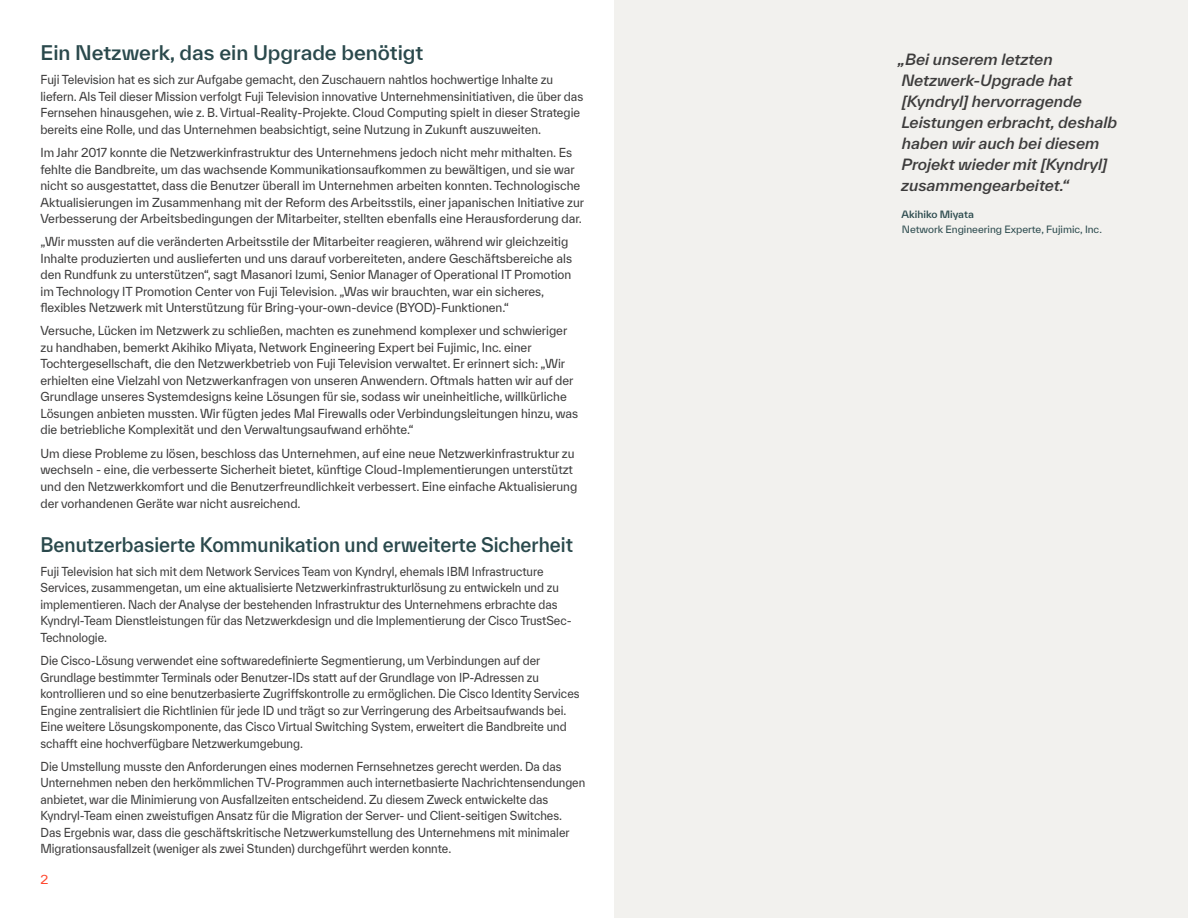
<style>
.page{position:relative;width:1188px;height:918px;background:#fff}
.page>*{position:absolute;margin:0;border:0;box-sizing:border-box;transform-origin:0 0}
.t1{font:500 19.5px "TWK Everett";color:#2a494c;scale:.93 1}
.t2{font:500 19.5px "TWK Everett";color:#2a494c}
.t3{font:italic 500 15px/21px "TWK Everett";color:#3d3c3c}
.t4{font:12px/16.5px "TWK Everett";letter-spacing:-.005em;color:#3d3c3c;scale:.95 1}
.t5{font:12px/16.5px "TWK Everett";letter-spacing:-.005em;color:#3d3c3c;scale:.91 1}
.t6{font:12px/16.5px "TWK Everett";letter-spacing:-.005em;color:#3d3c3c;scale:.93 1}
.t7{font:12px "TWK Everett";color:#ff462d}
.t8{font:9.75px "TWK Everett";color:#2a494c}
.t9{font:500 9.75px "TWK Everett";color:#2a494c}
</style>
<div class="page">
<div style="left:614px;top:0;width:574px;height:918px;background:#f2f1ee"></div>
<h1 class="t2" style="left:40px;top:39px;width:384px">Ein Netzwerk, das ein Upgrade benötigt</h1>
<p class="t6" style="left:40px;top:71px;width:585px">Fuji Television hat es sich zur Aufgabe gemacht, den Zuschauern nahtlos hochwertige Inhalte zu liefern. Als Teil dieser Mission verfolgt Fuji Television innovative Unternehmensinitiativen, die über das Fernsehen hinausgehen, wie z. B. Virtual-Reality-Projekte. Cloud Computing spielt in dieser Strategie bereits eine Rolle, und das Unternehmen beabsichtigt, seine Nutzung in Zukunft auszuweiten.</p>
<p class="t4" style="left:40px;top:144px;width:574px">Im Jahr 2017 konnte die Netzwerkinfrastruktur des Unternehmens jedoch nicht mehr mithalten. Es fehlte die Bandbreite, um das wachsende Kommunikationsaufkommen zu bewältigen, und sie war nicht so ausgestattet, dass die Benutzer überall im Unternehmen arbeiten konnten. Technologische Aktualisierungen im Zusammenhang mit der Reform des Arbeitsstils, einer japanischen Initiative zur Verbesserung der Arbeitsbedingungen der Mitarbeiter, stellten ebenfalls eine Herausforderung dar.</p>
<p class="t4" style="left:40px;top:233px;width:561px">„Wir mussten auf die veränderten Arbeitsstile der Mitarbeiter reagieren, während wir gleichzeitig Inhalte produzierten und auslieferten und uns darauf vorbereiteten, andere Geschäftsbereiche als den Rundfunk zu unterstützen“, sagt Masanori Izumi, Senior Manager of Operational IT Promotion im Technology IT Promotion Center von Fuji Television. „Was wir brauchten, war ein sicheres, flexibles Netzwerk mit Unterstützung für Bring-your-own-device (BYOD)-Funktionen.“</p>
<p class="t4" style="left:40px;top:323px;width:568px">Versuche, Lücken im Netzwerk zu schließen, machten es zunehmend komplexer und schwieriger zu handhaben, bemerkt Akihiko Miyata, Network Engineering Expert bei Fujimic, Inc. einer Tochtergesellschaft, die den Netzwerkbetrieb von Fuji Television verwaltet. Er erinnert sich: „Wir erhielten eine Vielzahl von Netzwerkanfragen von unseren Anwendern. Oftmals hatten wir auf der Grundlage unseres Systemdesigns keine Lösungen für sie, sodass wir uneinheitliche, willkürliche Lösungen anbieten mussten. Wir fügten jedes Mal Firewalls oder Verbindungsleitungen hinzu, was die betriebliche Komplexität und den Verwaltungsaufwand erhöhte.“</p>
<p class="t4" style="left:40px;top:445px;width:567px">Um diese Probleme zu lösen, beschloss das Unternehmen, auf eine neue Netzwerkinfrastruktur zu wechseln - eine, die verbesserte Sicherheit bietet, künftige Cloud-Implementierungen unterstützt und den Netzwerkkomfort und die Benutzerfreundlichkeit verbessert. Eine einfache Aktualisierung der vorhandenen Geräte war nicht ausreichend.</p>
<h1 class="t1" style="left:40px;top:531px;width:574px">Benutzerbasierte Kommunikation und erweiterte Sicherheit</h1>
<p class="t5" style="left:40px;top:563px;width:585px">Fuji Television hat sich mit dem Network Services Team von Kyndryl, ehemals IBM Infrastructure Services, zusammengetan, um eine aktualisierte Netzwerkinfrastrukturlösung zu entwickeln und zu implementieren. Nach der Analyse der bestehenden Infrastruktur des Unternehmens erbrachte das Kyndryl-Team Dienstleistungen für das Netzwerkdesign und die Implementierung der Cisco TrustSec-Technologie.</p>
<p class="t5" style="left:40px;top:652px;width:594px">Die Cisco-Lösung verwendet eine softwaredefinierte Segmentierung, um Verbindungen auf der Grundlage bestimmter Terminals oder Benutzer-IDs statt auf der Grundlage von IP-Adressen zu kontrollieren und so eine benutzerbasierte Zugriffskontrolle zu ermöglichen. Die Cisco Identity Services Engine zentralisiert die Richtlinien für jede ID und trägt so zur Verringerung des Arbeitsaufwands bei.<br>Eine weitere Lösungskomponente, das Cisco Virtual Switching System, erweitert die Bandbreite und schafft eine hochverfügbare Netzwerkumgebung.</p>
<p class="t5" style="left:40px;top:758px;width:600px">Die Umstellung musste den Anforderungen eines modernen Fernsehnetzes gerecht werden. Da das Unternehmen neben den herkömmlichen TV-Programmen auch internetbasierte Nachrichtensendungen anbietet, war die Minimierung von Ausfallzeiten entscheidend. Zu diesem Zweck entwickelte das Kyndryl-Team einen zweistufigen Ansatz für die Migration der Server- und Client-seitigen Switches.<br>Das Ergebnis war, dass die geschäftskritische Netzwerkumstellung des Unternehmens mit minimaler Migrationsausfallzeit (weniger als zwei Stunden) durchgeführt werden konnte.</p>
<p class="t7" style="left:40px;top:871px;width:9px">2</p>
<p class="t3" style="left:898px;top:48px;width:221px">„Bei unserem letzten<br>Netzwerk-Upgrade hat [Kyndryl] hervorragende<br>Leistungen erbracht, deshalb haben wir auch bei diesem<br>Projekt wieder mit [Kyndryl] zusammengearbeitet.“</p>
<p class="t9" style="left:902px;top:208px;width:74px">Akihiko Miyata</p>
<p class="t8" style="left:902px;top:223px;width:202px">Network Engineering Experte, Fujimic, Inc.</p>
</div>
